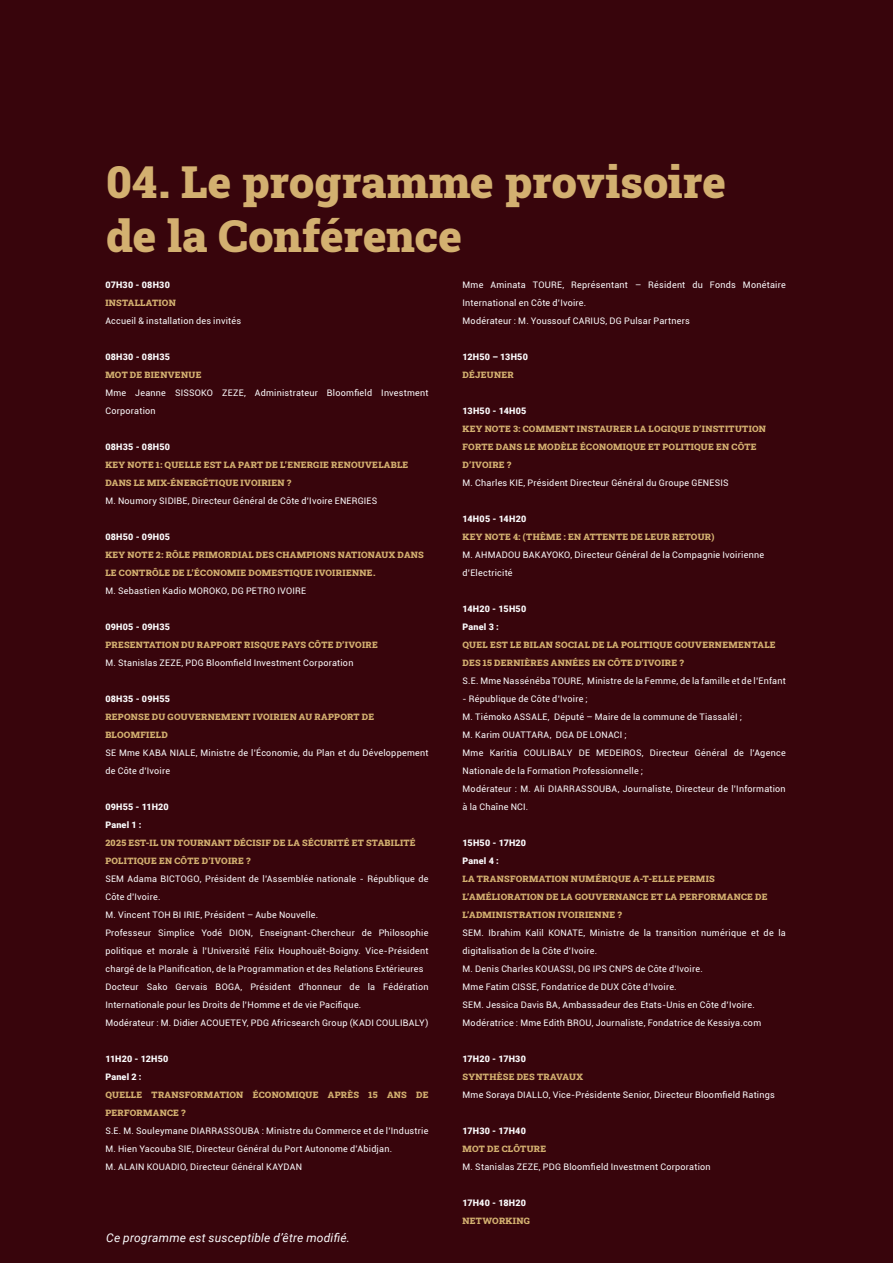
<style>
.page{position:relative;width:893px;height:1263px;background:#38050c}
.page>*{position:absolute;margin:0;border:0;box-sizing:border-box;transform-origin:0 0}
.t1{font:900 45px/54px "Roboto Slab";letter-spacing:-.005em;color:#d3b070}
.t2{font:italic 12px "Roboto";letter-spacing:.015em;color:#fbfbfc}
.t3{font:9px/18px "Roboto";letter-spacing:.025em;color:#fbfbfc}
.t4{font:900 9px/18px "Roboto Slab";letter-spacing:.035em;color:#d3b070}
.t5{font:900 9px/18px "Roboto";letter-spacing:.025em;color:#fbfbfc}
</style>
<div class="page">
<h1 class="t1" style="left:106px;top:154px;width:621px">04. Le programme provisoire de la Conférence</h1>
<p class="t5" style="left:105px;top:275px;width:66px">07H30 - 08H30</p>
<p class="t4" style="left:105px;top:294px;width:72px">INSTALLATION</p>
<p class="t3" style="left:105px;top:311px;width:137px">Accueil &amp; installation des invités</p>
<p class="t5" style="left:105px;top:347px;width:66px">08H30 - 08H35</p>
<p class="t4" style="left:105px;top:366px;width:98px">MOT DE BIENVENUE</p>
<p class="t3" style="left:105px;top:383px;width:325px">Mme Jeanne SISSOKO ZEZE, Administrateur Bloomfield Investment<br>Corporation</p>
<p class="t5" style="left:105px;top:437px;width:66px">08H35 - 08H50</p>
<p class="t4" style="left:105px;top:456px;width:305px">KEY NOTE 1: QUELLE EST LA PART DE L’ENERGIE RENOUVELABLE<br>DANS LE MIX-ÉNERGÉTIQUE IVOIRIEN ?</p>
<p class="t3" style="left:105px;top:491px;width:273px">M. Noumory SIDIBE, Directeur Général de Côte d’Ivoire ENERGIES</p>
<p class="t5" style="left:105px;top:527px;width:66px">08H50 - 09H05</p>
<p class="t4" style="left:105px;top:546px;width:320px">KEY NOTE 2: RÔLE PRIMORDIAL DES CHAMPIONS NATIONAUX DANS<br>LE CONTRÔLE DE L’ÉCONOMIE DOMESTIQUE IVOIRIENNE.</p>
<p class="t3" style="left:105px;top:581px;width:202px">M. Sebastien Kadio MOROKO, DG PETRO IVOIRE</p>
<p class="t5" style="left:105px;top:617px;width:66px">09H05 - 09H35</p>
<p class="t4" style="left:105px;top:636px;width:274px">PRESENTATION DU RAPPORT RISQUE PAYS CÔTE D’IVOIRE</p>
<p class="t3" style="left:105px;top:653px;width:250px">M. Stanislas ZEZE, PDG Bloomfield Investment Corporation</p>
<p class="t5" style="left:105px;top:689px;width:66px">08H35 - 09H55</p>
<p class="t4" style="left:105px;top:708px;width:270px">REPONSE DU GOUVERNEMENT IVOIRIEN AU RAPPORT DE<br>BLOOMFIELD</p>
<p class="t3" style="left:105px;top:743px;width:325px">SE Mme KABA NIALE, Ministre de l’Économie, du Plan et du Développement de Côte d’Ivoire</p>
<p class="t5" style="left:105px;top:797px;width:65px">09H55 - 11H20<br>Panel 1 :</p>
<p class="t4" style="left:105px;top:834px;width:312px">2025 EST-IL UN TOURNANT DÉCISIF DE LA SÉCURITÉ ET STABILITÉ<br>POLITIQUE EN CÔTE D’IVOIRE ?</p>
<p class="t3" style="left:105px;top:869px;width:325px">SEM Adama BICTOGO, Président de l’Assemblée nationale - République de Côte d’Ivoire.<br>M. Vincent TOH BI IRIE, Président – Aube Nouvelle.<br>Professeur Simplice Yodé DION, Enseignant-Chercheur de Philosophie politique et morale à l’Université Félix Houphouët-Boigny. Vice-Président chargé de la Planification, de la Programmation et des Relations Extérieures Docteur Sako Gervais BOGA, Président d’honneur de la Fédération Internationale pour les Droits de l’Homme et de vie Pacifique.<br>Modérateur : M. Didier ACOUETEY, PDG Africsearch Group (KADI COULIBALY)</p>
<p class="t5" style="left:105px;top:1049px;width:65px">11H20 - 12H50<br>Panel 2 :</p>
<p class="t4" style="left:105px;top:1086px;width:325px">QUELLE TRANSFORMATION ÉCONOMIQUE APRÈS 15 ANS DE<br>PERFORMANCE ?</p>
<p class="t3" style="left:105px;top:1121px;width:325px">S.E. M. Souleymane DIARRASSOUBA : Ministre du Commerce et de l’Industrie<br>M. Hien Yacouba SIE, Directeur Général du Port Autonome d’Abidjan.<br>M. ALAIN KOUADIO, Directeur Général KAYDAN</p>
<h2 class="t2" style="left:106px;top:1229px;width:245px">Ce programme est susceptible d’être modifié.</h2>
<p class="t3" style="left:463px;top:275px;width:325px">Mme Aminata TOURE, Représentant – Résident du Fonds Monétaire<br>International en Côte d’Ivoire.<br>Modérateur : M. Youssouf CARIUS, DG Pulsar Partners</p>
<p class="t5" style="left:463px;top:347px;width:67px">12H50 – 13H50</p>
<p class="t4" style="left:463px;top:366px;width:53px">DÉJEUNER</p>
<p class="t5" style="left:463px;top:401px;width:65px">13H50 - 14H05</p>
<p class="t4" style="left:463px;top:420px;width:305px">KEY NOTE 3: COMMENT INSTAURER LA LOGIQUE D’INSTITUTION<br>FORTE DANS LE MODÈLE ÉCONOMIQUE ET POLITIQUE EN CÔTE<br>D’IVOIRE ?</p>
<p class="t3" style="left:463px;top:473px;width:267px">M. Charles KIE, Président Directeur Général du Groupe GENESIS</p>
<p class="t5" style="left:463px;top:509px;width:65px">14H05 - 14H20</p>
<p class="t4" style="left:463px;top:528px;width:253px">KEY NOTE 4: (THÈME : EN ATTENTE DE LEUR RETOUR)</p>
<p class="t3" style="left:463px;top:545px;width:303px">M. AHMADOU BAKAYOKO, Directeur Général de la Compagnie Ivoirienne d’Electricité</p>
<p class="t5" style="left:463px;top:599px;width:65px">14H20 - 15H50<br>Panel 3 :</p>
<p class="t4" style="left:463px;top:636px;width:315px">QUEL EST LE BILAN SOCIAL DE LA POLITIQUE GOUVERNEMENTALE<br>DES 15 DERNIÈRES ANNÉES EN CÔTE D’IVOIRE ?</p>
<p class="t3" style="left:463px;top:671px;width:325px">S.E. Mme Nassénéba TOURE, Ministre de la Femme, de la famille et de l’Enfant</p>
<p class="t3" style="left:463px;top:689px;width:325px">- République de Côte d’Ivoire ;<br>M. Tiémoko ASSALE, Député – Maire de la commune de TiassaléI ;<br>M. Karim OUATTARA, DGA DE LONACI ;<br>Mme Karitia COULIBALY DE MEDEIROS, Directeur Général de l’Agence Nationale de la Formation Professionnelle ;<br>Modérateur : M. Ali DIARRASSOUBA, Journaliste, Directeur de l’Information à la Chaîne NCI.</p>
<p class="t5" style="left:463px;top:833px;width:65px">15H50 - 17H20<br>Panel 4 :</p>
<p class="t4" style="left:463px;top:870px;width:306px">LA TRANSFORMATION NUMÉRIQUE A-T-ELLE PERMIS<br>L’AMÉLIORATION DE LA GOUVERNANCE ET LA PERFORMANCE DE<br>L’ADMINISTRATION IVOIRIENNE ?</p>
<p class="t3" style="left:463px;top:923px;width:325px">SEM. Ibrahim Kalil KONATE, Ministre de la transition numérique et de la digitalisation de la Côte d’Ivoire.<br>M. Denis Charles KOUASSI, DG IPS CNPS de Côte d’Ivoire.<br>Mme Fatim CISSE, Fondatrice de DUX Côte d’Ivoire.<br>SEM. Jessica Davis BA, Ambassadeur des Etats-Unis en Côte d’Ivoire.<br>Modératrice : Mme Edith BROU, Journaliste, Fondatrice de Kessiya.com</p>
<p class="t5" style="left:463px;top:1049px;width:65px">17H20 - 17H30</p>
<p class="t4" style="left:463px;top:1068px;width:122px">SYNTHÈSE DES TRAVAUX</p>
<p class="t3" style="left:463px;top:1085px;width:314px">Mme Soraya DIALLO, Vice-Présidente Senior, Directeur Bloomfield Ratings</p>
<p class="t5" style="left:463px;top:1121px;width:65px">17H30 - 17H40</p>
<p class="t4" style="left:463px;top:1140px;width:85px">MOT DE CLÔTURE</p>
<p class="t3" style="left:463px;top:1157px;width:250px">M. Stanislas ZEZE, PDG Bloomfield Investment Corporation</p>
<p class="t5" style="left:463px;top:1193px;width:65px">17H40 - 18H20</p>
<p class="t4" style="left:463px;top:1212px;width:69px">NETWORKING</p>
</div>
